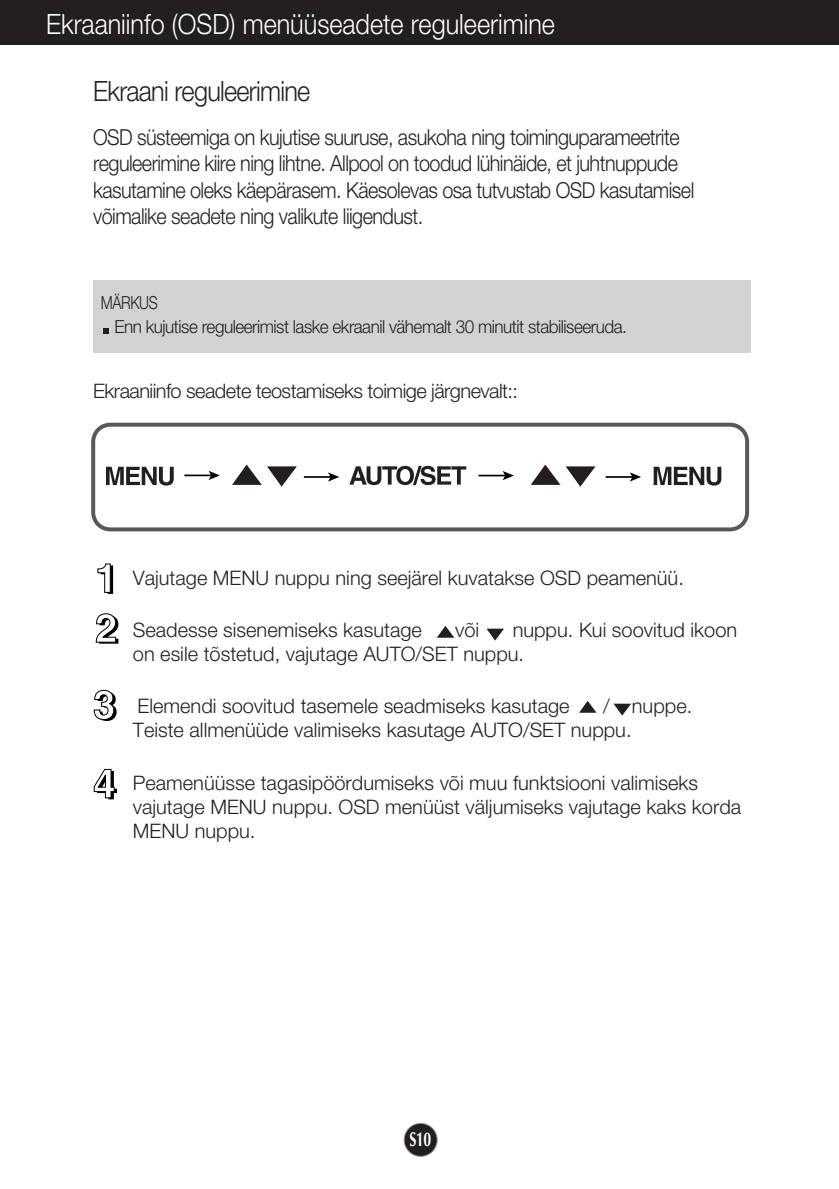
<style>
.page{position:relative;width:839px;height:1189px;background:#fff}
.page>*{position:absolute;margin:0;border:0;box-sizing:border-box;transform-origin:0 0}
.t1{font:300 28px "Helvetica Neue CE";color:#fff;scale:.9 1}
.t2{font:300 28px "Helvetica Neue CE";letter-spacing:-.03em;color:#231f20;scale:.9 1}
.t3{font:300 22px/26.4px "Helvetica Neue CE";letter-spacing:-.03em;color:#231f20;scale:.9 1}
.t4{font:300 20px/24px "Helvetica Neue CE";color:#231f20}
.t5{font:300 20px "Helvetica Neue CE";letter-spacing:-.03em;color:#231f20}
.t6{font:700 20px "Optima";color:#fff;scale:.7 1}
.t7{font:300 18px/24.6px "Helvetica Neue CE";letter-spacing:-.03em;color:#231f20;scale:.8 1}
</style>
<div class="page">
<div style="left:404px;top:1123px;width:33px;height:33px;background:#231f20;border-radius:50%"></div>
<div style="left:403px;top:1123px;width:34px;height:34px;border:2px solid #939598;border-radius:50%"></div>
<div style="left:0;top:0;width:839px;height:45px;background:#231f20"></div>
<div style="left:93px;top:280px;width:658px;height:72px;background:#d1d2d4"></div>
<svg style="left:103px;top:328px;width:5px;height:5px"></svg>
<svg style="left:97px;top:563px;width:16px;height:31px"></svg>
<svg style="left:95px;top:613px;width:23px;height:30px"></svg>
<svg style="left:93px;top:689px;width:24px;height:32px"></svg>
<svg style="left:93px;top:768px;width:24px;height:31px"></svg>
<svg style="left:91px;top:423px;width:658px;height:108px"></svg>
<svg style="left:437px;top:626px;width:17px;height:12px"></svg>
<svg style="left:486px;top:628px;width:18px;height:12px"></svg>
<svg style="left:579px;top:701px;width:17px;height:12px"></svg>
<svg style="left:613px;top:703px;width:18px;height:12px"></svg>
<h1 class="t1" style="left:46px;top:14px;width:567px">Ekraaniinfo (OSD) menüüseadete reguleerimine</h1>
<h1 class="t2" style="left:93px;top:81px;width:243px">Ekraani reguleerimine</h1>
<p class="t3" style="left:93px;top:126px;width:669px">OSD süsteemiga on kujutise suuruse, asukoha ning toiminguparameetrite reguleerimine kiire ning lihtne. Allpool on toodud lühinäide, et juhtnuppude kasutamine oleks käepärasem. Käesolevas osa tutvustab OSD kasutamisel võimalike seadete ning valikute liigendust.</p>
<p class="t7" style="left:114px;top:292px;width:642px;text-indent:-14px">MÄRKUS<br>Enn kujutise reguleerimist laske ekraanil vähemalt 30 minutit stabiliseeruda.</p>
<p class="t5" style="left:93px;top:384px;width:426px">Ekraaniinfo seadete teostamiseks toimige järgnevalt::</p>
<p class="t4" style="left:133px;top:567px;width:552px">Vajutage MENU nuppu ning seejärel kuvatakse OSD peamenüü.</p>
<p class="t4" style="left:133px;top:619px;width:290px">Seadesse sisenemiseks kasutage</p>
<p class="t4" style="left:455px;top:619px;width:26px">või</p>
<p class="t4" style="left:133px;top:619px;width:606px;text-indent:380px">nuppu. Kui soovitud ikoon on esile tõstetud, vajutage AUTO/SET nuppu.</p>
<p class="t4" style="left:138px;top:696px;width:433px">Elemendi soovitud tasemele seadmiseks kasutage</p>
<p class="t4" style="left:133px;top:696px;width:561px;text-indent:470px">/ nuppe.<br>Teiste allmenüüde valimiseks kasutage AUTO/SET nuppu.</p>
<p class="t4" style="left:133px;top:772px;width:610px">Peamenüüsse tagasipöördumiseks või muu funktsiooni valimiseks vajutage MENU nuppu. OSD menüüst väljumiseks vajutage kaks korda<br>MENU nuppu.</p>
<p class="t6" style="left:409px;top:1131px;width:33px">S10</p>
</div>
